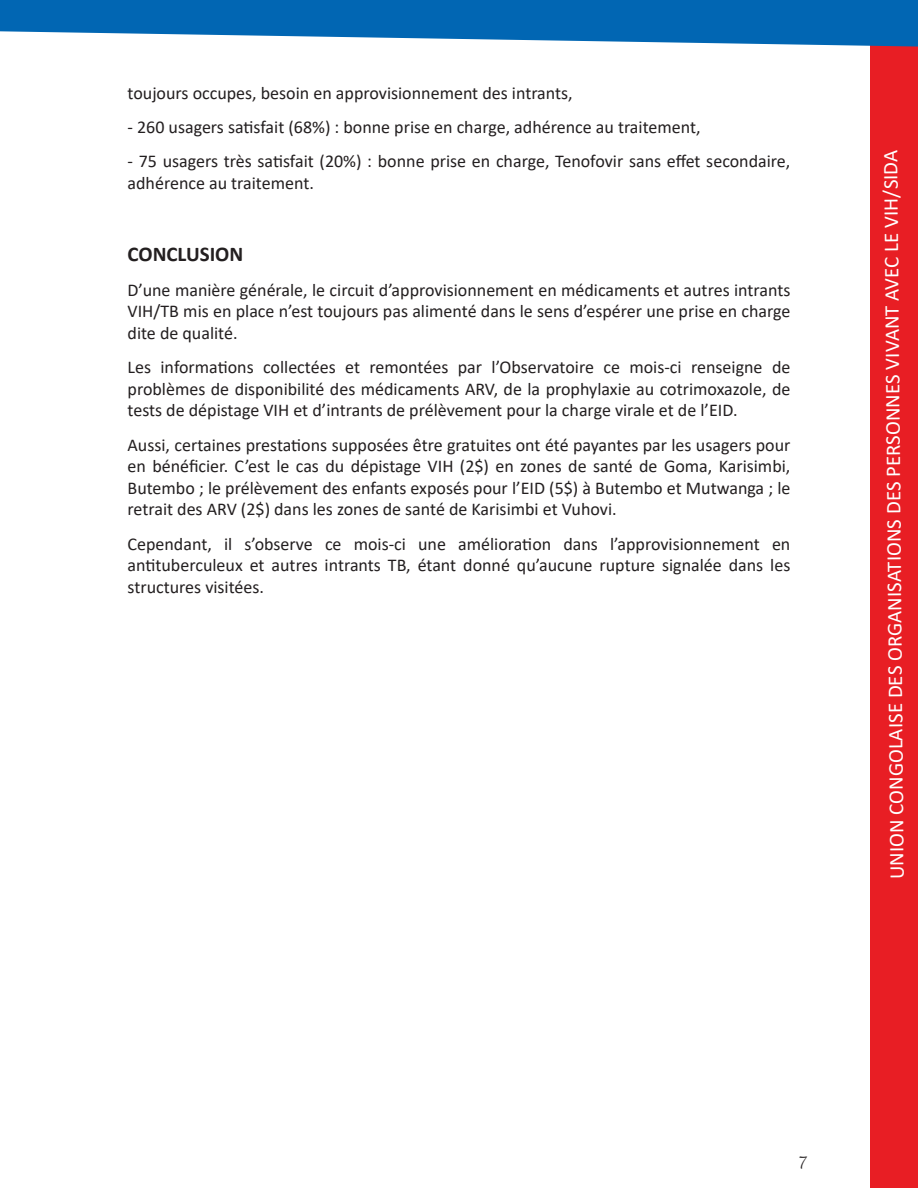
<style>
.page{position:relative;width:918px;height:1188px;background:#fff}
.page>*{position:absolute;margin:0;border:0;box-sizing:border-box;transform-origin:0 0}
.t1{font:21px "Calibri";color:#fff}
.body_black_right{font:700 21px "Calibri";color:#231f20}
.body_black_right-2{font:18px/21.6px "Calibri";color:#231f20;text-align:justify}
.t2{font:18px "Californian FB";color:#231f20}
</style>
<div class="page">
<div style="left:870px;top:0;width:48px;height:1188px;background:#e81e24"></div>
<svg style="left:0;top:0;width:918px;height:47px;fill:#0166b3"></svg>
<p class="body_black_right-2" style="left:128px;top:81px;width:447px">toujours occupes, besoin en approvisionnement des intrants,</p>
<p class="body_black_right-2" style="left:128px;top:116px;width:575px">- 260 usagers satisfait (68%) : bonne prise en charge, adhérence au traitement,</p>
<p class="body_black_right-2" style="left:128px;top:150px;width:664px">- 75 usagers très satisfait (20%) : bonne prise en charge, Tenofovir sans effet secondaire, adhérence au traitement.</p>
<p class="body_black_right" style="left:128px;top:239px;width:117px">CONCLUSION</p>
<p class="body_black_right-2" style="left:128px;top:278px;width:664px">D’une manière générale, le circuit d’approvisionnement en médicaments et autres intrants VIH/TB mis en place n’est toujours pas alimenté dans le sens d’espérer une prise en charge dite de qualité.</p>
<p class="body_black_right-2" style="left:128px;top:356px;width:664px">Les informations collectées et remontées par l’Observatoire ce mois-ci renseigne de problèmes de disponibilité des médicaments ARV, de la prophylaxie au cotrimoxazole, de tests de dépistage VIH et d’intrants de prélèvement pour la charge virale et de l’EID.</p>
<p class="body_black_right-2" style="left:128px;top:433px;width:664px">Aussi, certaines prestations supposées être gratuites ont été payantes par les usagers pour en bénéficier. C’est le cas du dépistage VIH (2$) en zones de santé de Goma, Karisimbi, Butembo ; le prélèvement des enfants exposés pour l’EID (5$) à Butembo et Mutwanga ; le retrait des ARV (2$) dans les zones de santé de Karisimbi et Vuhovi.</p>
<p class="body_black_right-2" style="left:128px;top:533px;width:664px">Cependant, il s’observe ce mois-ci une amélioration dans l’approvisionnement en antituberculeux et autres intrants TB, étant donné qu’aucune rupture signalée dans les structures visitées.</p>
<p class="t1" style="left:885px;top:880px;width:731px;rotate:-91deg">UNION CONGOLAISE DES ORGANISATIONS DES PERSONNES VIVANT AVEC LE VIH/SIDA</p>
<p class="t2" style="left:799px;top:1152px;width:9px">7</p>
</div>
